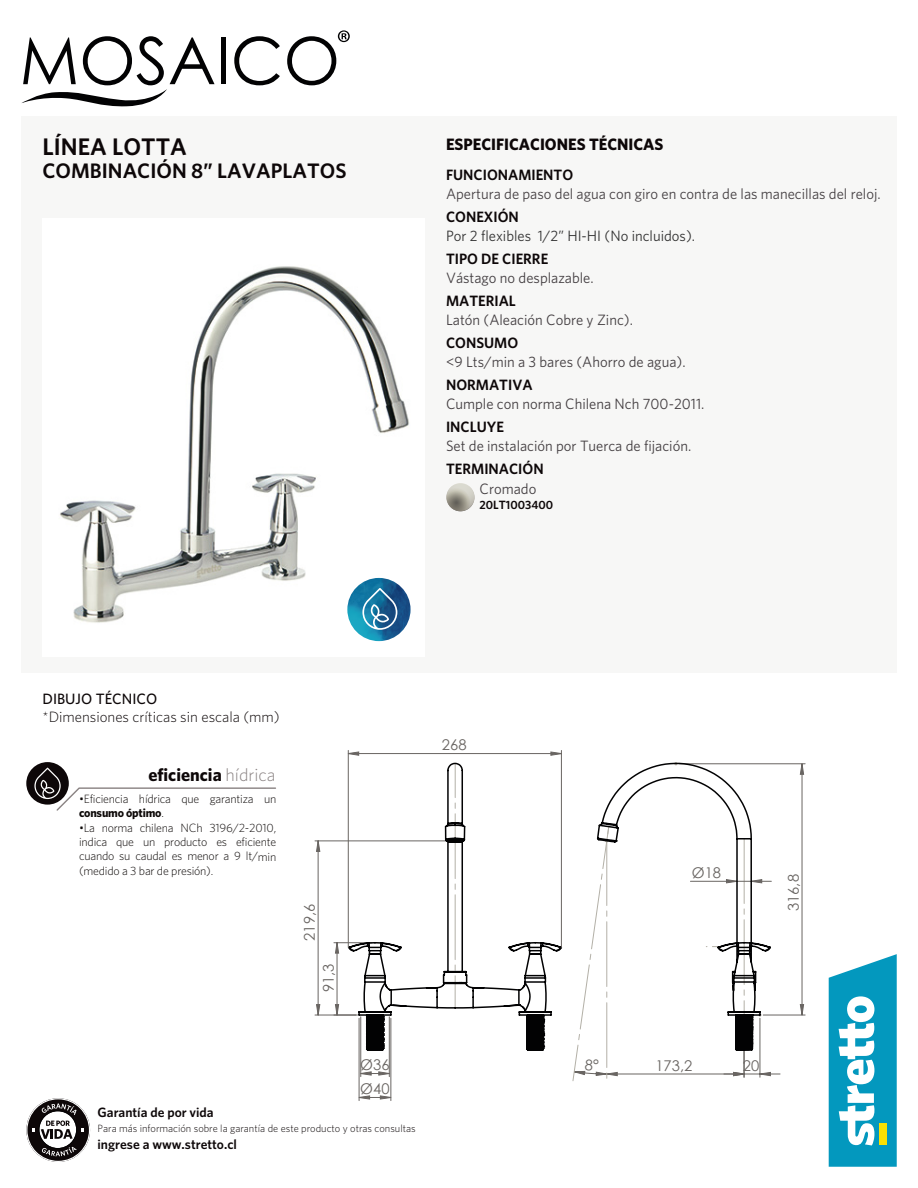
<style>
.page{position:relative;width:918px;height:1188px;background:#fff}
.page>*{position:absolute;margin:0;border:0;box-sizing:border-box;transform-origin:0 0}
.t1{font:600 24px "Whitney";color:#0d0708}
.t2{font:600 21px "Whitney";color:#0d0708}
.t3{font:700 18px "Whitney";color:#0d0708}
.t4{font:700 16.5px "Whitney";color:#0d0708}
.t5{font:15px "Whitney";color:#433e41}
.t6{font:15px "Whitney";color:#433e41}
.t7{font:15px "Whitney Semibold SC";color:#0d0708}
.t8{font:15px "Whitney";color:#333}
.t9{font:600 15px "Whitney";color:#0d0708}
.t10{font:300 15px "Whitney";color:#0d0708}
.t11{font:500 15px "Whitney";color:#0d0708}
.t12{font:14.85px "Century Gothic";color:#696562}
.t13{font:600 13.5px "Whitney";color:#0d0708}
.t14{font:300 12px/14.4px "Whitney";letter-spacing:-.015em;color:#0d0908}
.t15{font:600 12px "Whitney";color:#0d0708}
.t16{font:300 10.5px "Whitney";color:#0d0708}
.s1{font-weight:300;color:#8a8383}
.s2{font-weight:700}
</style>
<div class="page">
<div style="left:21px;top:117px;width:876px;height:556px;background:#f7f7f6"></div>
<div style="left:42px;top:218px;width:383px;height:439px;background:#fff"></div>
<svg style="left:26px;top:1098px;width:64px;height:64px"></svg>
<svg style="left:22px;top:36px;width:193px;height:71px"></svg>
<div style="left:221px;top:37px;width:5px;height:47px;background:#020203"></div>
<svg style="left:234px;top:36px;width:46px;height:49px"></svg>
<svg style="left:287px;top:30px;width:63px;height:55px"></svg>
<svg style="left:829px;top:954px;width:68px;height:213px"></svg>
<svg style="left:26px;top:762px;width:250px;height:49px"></svg>
<svg style="left:446px;top:483px;width:29px;height:28px"></svg>
<svg style="left:447px;top:483px;width:27px;height:28px"></svg>
<img style="left:60px;top:266px;width:350px;height:357px">
<hr style="left:802px;top:764px;width:1px;height:251px;background:#696562">
<hr style="left:679px;top:764px;width:126px;height:1px;background:#696562">
<hr style="left:763px;top:1015px;width:42px;height:1px;background:#696562">
<hr style="left:315px;top:841px;width:137px;height:1px;background:#696562">
<hr style="left:315px;top:1015px;width:43px;height:1px;background:#696562">
<hr style="left:389px;top:1017px;width:1px;height:60px;background:#696562">
<hr style="left:361px;top:1017px;width:1px;height:60px;background:#696562">
<hr style="left:359px;top:1097px;width:32px;height:1px;background:#696562">
<hr style="left:391px;top:1018px;width:1px;height:83px;background:#696562">
<hr style="left:359px;top:1018px;width:1px;height:83px;background:#696562">
<svg style="left:799px;top:763px;width:5px;height:12px"></svg>
<svg style="left:799px;top:1004px;width:5px;height:12px"></svg>
<svg style="left:316px;top:840px;width:5px;height:176px"></svg>
<svg style="left:360px;top:1071px;width:30px;height:5px"></svg>
<svg style="left:380px;top:1095px;width:12px;height:5px"></svg>
<svg style="left:358px;top:1095px;width:12px;height:5px"></svg>
<svg style="left:334px;top:942px;width:13px;height:74px"></svg>
<svg style="left:347px;top:762px;width:216px;height:290px"></svg>
<hr style="left:561px;top:750px;width:1px;height:197px;background:#696562">
<hr style="left:348px;top:750px;width:1px;height:197px;background:#696562">
<svg style="left:347px;top:751px;width:215px;height:5px"></svg>
<img style="left:347px;top:578px;width:64px;height:63px;border-radius:32px">
<svg style="left:362px;top:588px;width:35px;height:42px"></svg>
<svg style="left:573px;top:762px;width:207px;height:319px"></svg>
<h1 class="t1" style="left:43px;top:133px;width:146px">LÍNEA LOTTA</h1>
<h2 class="t2" style="left:43px;top:158px;width:306px">COMBINACIÓN 8” LAVAPLATOS</h2>
<h3 class="t4" style="left:446px;top:134px;width:219px">ESPECIFICACIONES TÉCNICAS</h3>
<p class="t9" style="left:446px;top:166px;width:129px">FUNCIONAMIENTO</p>
<p class="t6" style="left:446px;top:185px;width:436px">Apertura de paso del agua con giro en contra de las manecillas del reloj.</p>
<p class="t9" style="left:446px;top:208px;width:74px">CONEXIÓN</p>
<p class="t8" style="left:446px;top:227px;width:251px">Por 2 flexibles 1/2” HI-HI (No incluidos).</p>
<p class="t9" style="left:446px;top:250px;width:104px">TIPO DE CIERRE</p>
<p class="t5" style="left:446px;top:269px;width:149px">Vástago no desplazable.</p>
<p class="t7" style="left:446px;top:292px;width:71px">MATERIAL</p>
<p class="t5" style="left:446px;top:311px;width:188px">Latón (Aleación Cobre y Zinc).</p>
<p class="t7" style="left:446px;top:334px;width:74px">CONSUMO</p>
<p class="t5" style="left:446px;top:353px;width:241px">&lt;9 Lts/min a 3 bares (Ahorro de agua).</p>
<p class="t7" style="left:446px;top:376px;width:88px">NORMATIVA</p>
<p class="t5" style="left:446px;top:395px;width:260px">Cumple con norma Chilena Nch 700-2011.</p>
<p class="t7" style="left:446px;top:418px;width:59px">INCLUYE</p>
<p class="t5" style="left:446px;top:437px;width:247px">Set de instalación por Tuerca de fijación.</p>
<p class="t7" style="left:446px;top:460px;width:99px">TERMINACIÓN</p>
<p class="t5" style="left:480px;top:480px;width:58px">Cromado</p>
<p class="t15" style="left:480px;top:497px;width:75px">20LT1003400</p>
<p class="t11" style="left:43px;top:690px;width:116px">DIBUJO TÉCNICO</p>
<p class="t10" style="left:43px;top:708px;width:239px">*Dimensiones críticas sin escala (mm)</p>
<h3 class="t3" style="left:148px;top:764px;width:129px">eficiencia <span class="s1">hídrica</span></h3>
<p class="t14" style="left:79px;top:791px;width:199px">•Eficiencia hídrica que garantiza un <span class="s2">consumo óptimo</span>.</p>
<p class="t14" style="left:79px;top:820px;width:199px;text-align:justify">•La norma chilena NCh 3196/2-2010, indica que un producto es eficiente cuando su caudal es menor a 9 lt/min (medido a 3 bar de presión).</p>
<p class="t12" style="left:299px;top:941px;width:38px;rotate:-90deg">219,6</p>
<p class="t12" style="left:318px;top:992px;width:30px;rotate:-90deg">91,3</p>
<p class="t12" style="left:360px;top:1054px;width:31px">Ø36</p>
<p class="t12" style="left:360px;top:1078px;width:31px">Ø40</p>
<p class="t13" style="left:98px;top:1105px;width:118px">Garantía de por vida</p>
<p class="t16" style="left:98px;top:1123px;width:320px">Para más información sobre la garantía de este producto y otras consultas</p>
<p class="t13" style="left:98px;top:1136px;width:141px">ingrese a www.stretto.cl</p>
<p class="t12" style="left:442px;top:735px;width:26px">268</p>
<p class="t12" style="left:692px;top:862px;width:31px">Ø18</p>
<p class="t12" style="left:783px;top:911px;width:38px;rotate:-90deg">316,8</p>
<p class="t12" style="left:655px;top:1055px;width:38px">173,2</p>
<p class="t12" style="left:743px;top:1055px;width:18px">20</p>
</div>
